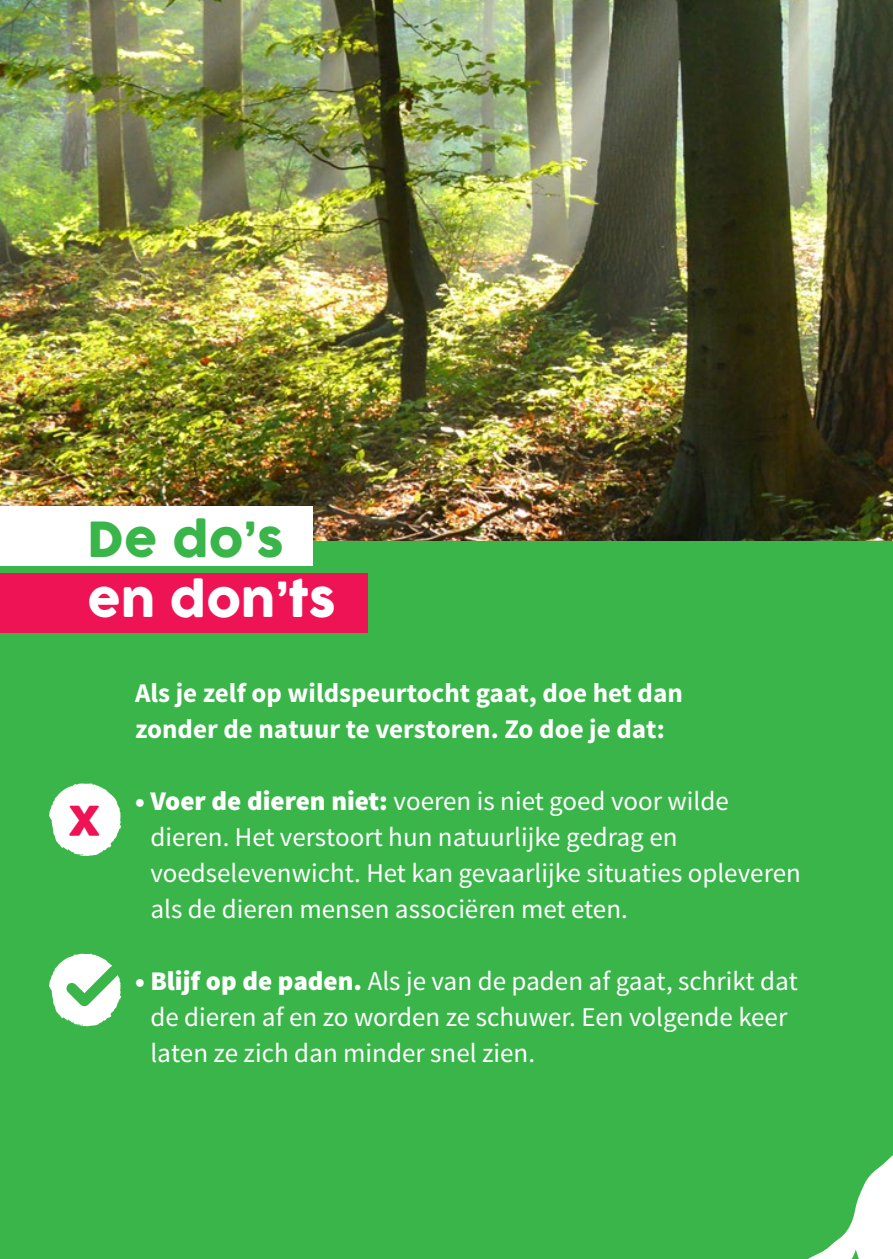
<style>
.page{position:relative;width:893px;height:1259px;background:#fff}
.page>*{position:absolute;margin:0;border:0;box-sizing:border-box;transform-origin:0 0}
.t1{font:47.4px "COCOGOOSE";color:#fff}
.t2{font:47.4px "COCOGOOSE";color:#3ab54a}
.t3{font:47.4px "COCOGOOSE";color:#ed1354}
.t4{font:27px/36px "Source Sans Pro";color:#fff}
.t5{font:700 27px/36px "Source Sans Pro";color:#fff}
.s1{font-weight:900}
</style>
<div class="page">
<div style="left:0;top:540px;width:893px;height:719px;background:#3ab54a"></div>
<img style="left:0;top:0;width:893px;height:540px">
<div style="left:0;top:507px;width:313px;height:59px;background:#fff"></div>
<div style="left:0;top:573px;width:368px;height:60px;background:#ed1354"></div>
<svg style="left:49px;top:783px;width:72px;height:73px"></svg>
<svg style="left:49px;top:953px;width:72px;height:73px"></svg>
<svg style="left:808px;top:1155px;width:85px;height:104px"></svg>
<h1 class="t2" style="left:88px;top:504px;width:198px">De do’s</h1>
<h1 class="t1" style="left:88px;top:564px;width:250px">en don’ts</h1>
<h1 class="t3" style="left:69px;top:783px;width:34px">x</h1>
<p class="t5" style="left:135px;top:676px;width:549px">Als je zelf op wildspeurtocht gaat, doe het dan zonder de natuur te verstoren. Zo doe je dat:</p>
<p class="t4" style="left:150px;top:783px;width:652px;text-indent:-15px"><span class="s1">• Voer de dieren niet:</span> voeren is niet goed voor wilde dieren. Het verstoort hun natuurlijke gedrag en voedselevenwicht. Het kan gevaarlijke situaties opleveren als de dieren mensen associëren met eten.</p>
<p class="t4" style="left:150px;top:963px;width:649px;text-indent:-15px"><span class="s1">• Blijf op de paden.</span> Als je van de paden af gaat, schrikt dat de dieren af en zo worden ze schuwer. Een volgende keer laten ze zich dan minder snel zien.</p>
</div>
